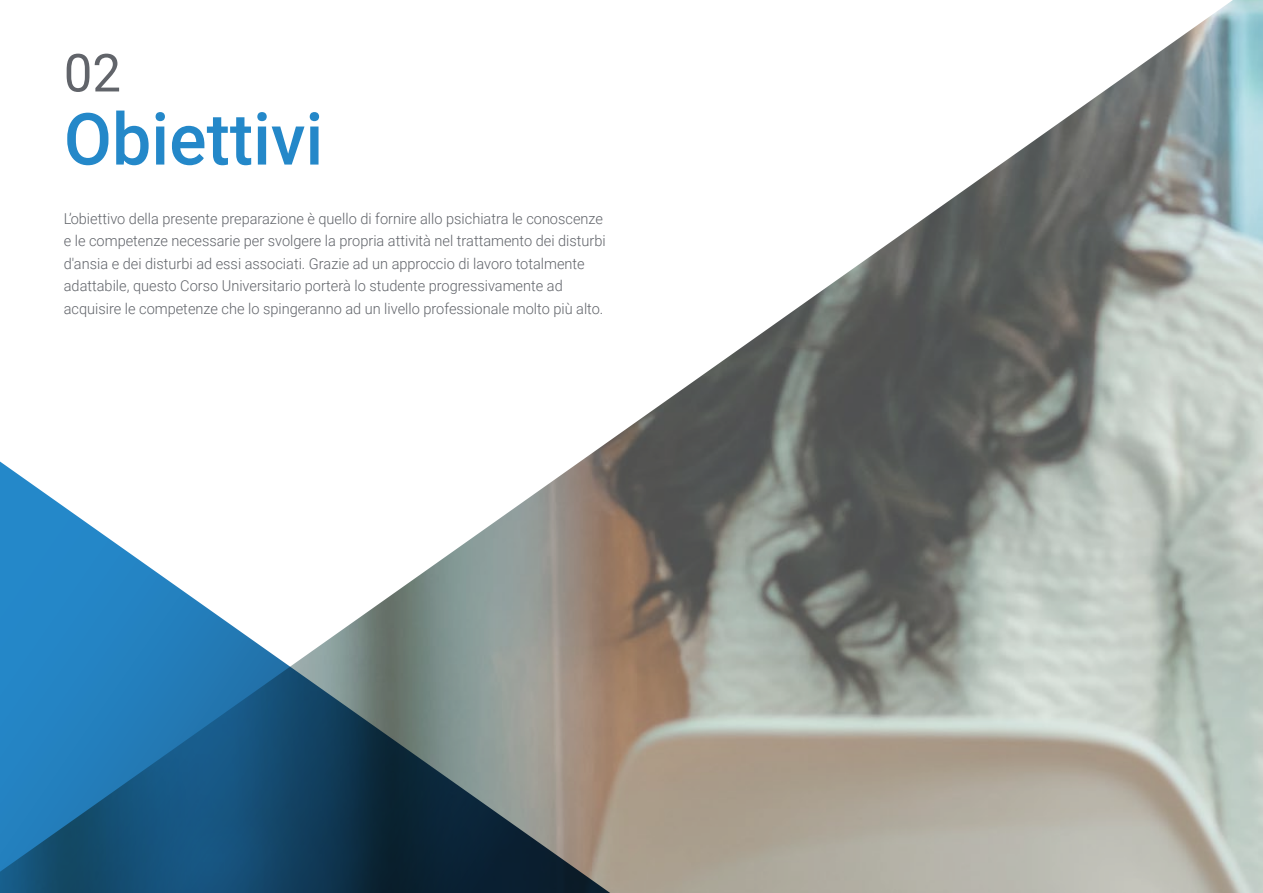
<style>
.page{position:relative;width:1263px;height:893px;background:#fff}
.page>*{position:absolute;margin:0;border:0;box-sizing:border-box;transform-origin:0 0}
.t1{font:500 72px "Roboto";color:#2488c9}
.t2{font:52.5px "Roboto";color:#61646a}
.t3{font:300 15px/22.5px "Roboto";color:#61646a}
</style>
<div class="page">
<img style="left:602px;top:0;width:661px;height:893px">
<svg style="left:0;top:446px;width:640px;height:447px"></svg>
<h2 class="t2" style="left:64px;top:36px;width:59px">02</h2>
<h1 class="t1" style="left:64px;top:89px;width:261px">Obiettivi</h1>
<p class="t3" style="left:64px;top:207px;width:543px">L’obiettivo della presente preparazione è quello di fornire allo psichiatra le conoscenze e le competenze necessarie per svolgere la propria attività nel trattamento dei disturbi d'ansia e dei disturbi ad essi associati. Grazie ad un approccio di lavoro totalmente adattabile, questo Corso Universitario porterà lo studente progressivamente ad acquisire le competenze che lo spingeranno ad un livello professionale molto più alto.</p>
</div>
